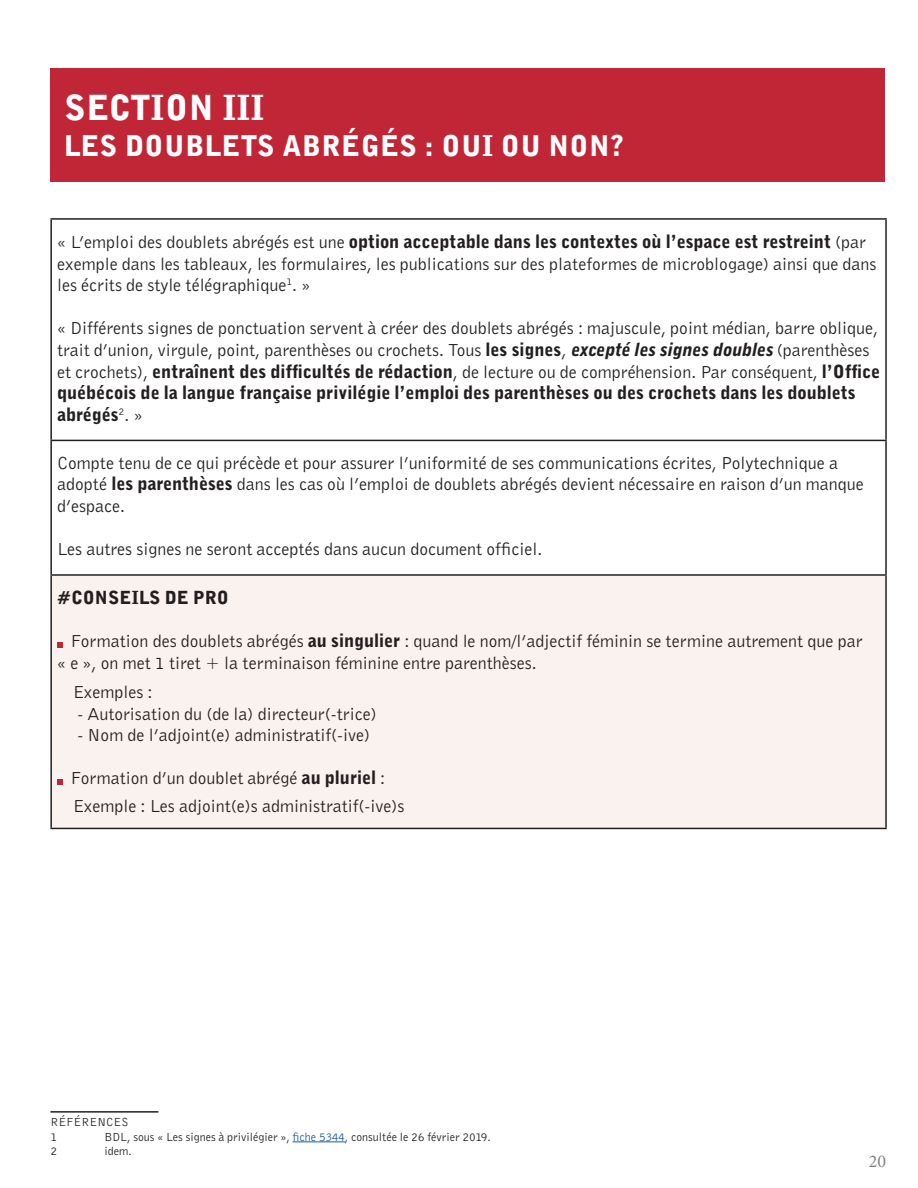
<style>
.page{position:relative;width:918px;height:1188px;background:#fff}
.page>*{position:absolute;margin:0;border:0;box-sizing:border-box;transform-origin:0 0}
.t1{font:900 34.5px "Bell Gothic";letter-spacing:.02em;color:#fff}
.t2{font:900 28.5px "Bell Gothic";letter-spacing:.02em;color:#fff}
.t3{font:18px/21.6px "Bell Gothic";color:#231f20}
.t4{font:900 18px "Bell Gothic";letter-spacing:.01em;color:#231f20}
.t5{font:18px "Minion Pro";color:#808285}
.t6{font:12.15px/14.4px "Bell Gothic";color:#231f20}
.t7{font:12px "Bell Gothic";color:#231f20}
.s1{font-weight:900}
.s2{font-weight:900;font-style:italic}
.s3{color:#175d9e}
</style>
<div class="page">
<div style="left:50px;top:68px;width:835px;height:113px;background:#c02636"></div>
<div style="left:51px;top:575px;width:835px;height:253px;background:#faf2ee"></div>
<hr style="left:50px;top:218px;width:837px;height:2px;background:#231f20">
<hr style="left:50px;top:220px;width:2px;height:220px;background:#231f20">
<hr style="left:885px;top:220px;width:2px;height:220px;background:#231f20">
<hr style="left:50px;top:440px;width:837px;height:1px;background:#231f20">
<hr style="left:50px;top:441px;width:2px;height:133px;background:#231f20">
<hr style="left:885px;top:441px;width:2px;height:133px;background:#231f20">
<hr style="left:50px;top:574px;width:837px;height:2px;background:#231f20">
<hr style="left:50px;top:576px;width:2px;height:252px;background:#231f20">
<hr style="left:885px;top:576px;width:2px;height:252px;background:#231f20">
<hr style="left:50px;top:828px;width:837px;height:1px;background:#231f20">
<svg style="left:57px;top:642px;width:6px;height:5px"></svg>
<svg style="left:57px;top:779px;width:6px;height:5px"></svg>
<hr style="left:50px;top:1111px;width:108px;height:2px;background:#231f20">
<hr style="left:293px;top:1142px;width:52px;height:1px;background:#175d9e">
<h1 class="t1" style="left:64px;top:85px;width:202px">SECTION III</h1>
<h2 class="t2" style="left:64px;top:128px;width:561px">LES DOUBLETS ABRÉGÉS : OUI OU NON?</h2>
<p class="t3" style="left:57px;top:231px;width:821px">« L’emploi des doublets abrégés est une <span class="s1">option acceptable dans les contextes où l’espace est restreint</span> (par exemple dans les tableaux, les formulaires, les publications sur des plateformes de microblogage) ainsi que dans les écrits de style télégraphique<sup>1</sup>. »</p>
<p class="t3" style="left:57px;top:317px;width:824px">« Différents signes de ponctuation servent à créer des doublets abrégés : majuscule, point médian, barre oblique, trait d’union, virgule, point, parenthèses ou crochets. Tous <span class="s1">les signes</span>, <span class="s2">excepté les signes doubles</span> (parenthèses et crochets), <span class="s1">entraînent des difficultés de rédaction</span>, de lecture ou de compréhension. Par conséquent, <span class="s1">l’Office québécois de la langue française privilégie l’emploi des parenthèses ou des crochets dans les doublets abrégés</span><sup>2</sup>. »</p>
<p class="t3" style="left:57px;top:451px;width:808px">Compte tenu de ce qui précède et pour assurer l’uniformité de ses communications écrites, Polytechnique a adopté <span class="s1">les parenthèses</span> dans les cas où l’emploi de doublets abrégés devient nécessaire en raison d’un manque d’espace.</p>
<p class="t3" style="left:57px;top:538px;width:487px">Les autres signes ne seront acceptés dans aucun document officiel.</p>
<p class="t4" style="left:57px;top:586px;width:173px">#CONSEILS DE PRO</p>
<p class="t3" style="left:57px;top:630px;width:807px;text-indent:14px">Formation des doublets abrégés <span class="s1">au singulier</span> : quand le nom/l’adjectif féminin se termine autrement que par « e », on met 1 tiret + la terminaison féminine entre parenthèses.</p>
<p class="t3" style="left:73px;top:681px;width:81px">Exemples :</p>
<p class="t3" style="left:77px;top:702px;width:301px">- Autorisation du (de la) directeur(-trice)</p>
<p class="t3" style="left:77px;top:724px;width:294px">- Nom de l’adjoint(e) administratif(-ive)</p>
<p class="t3" style="left:71px;top:764px;width:335px;line-height:27.6px">Formation d’un doublet abrégé <span class="s1">au pluriel</span> :<br>Exemple : Les adjoint(e)s administratif(-ive)s</p>
<p class="t6" style="left:50px;top:1115px;width:80px">RÉFÉRENCES<br>1</p>
<p class="t6" style="left:104px;top:1129px;width:388px">BDL, sous « Les signes à privilégier », <span class="s3">fiche 5344</span>, consultée le 26 février 2019.</p>
<p class="t7" style="left:50px;top:1143px;width:8px">2</p>
<p class="t7" style="left:104px;top:1143px;width:29px">idem.</p>
<p class="t5" style="left:869px;top:1149px;width:19px">20</p>
</div>
